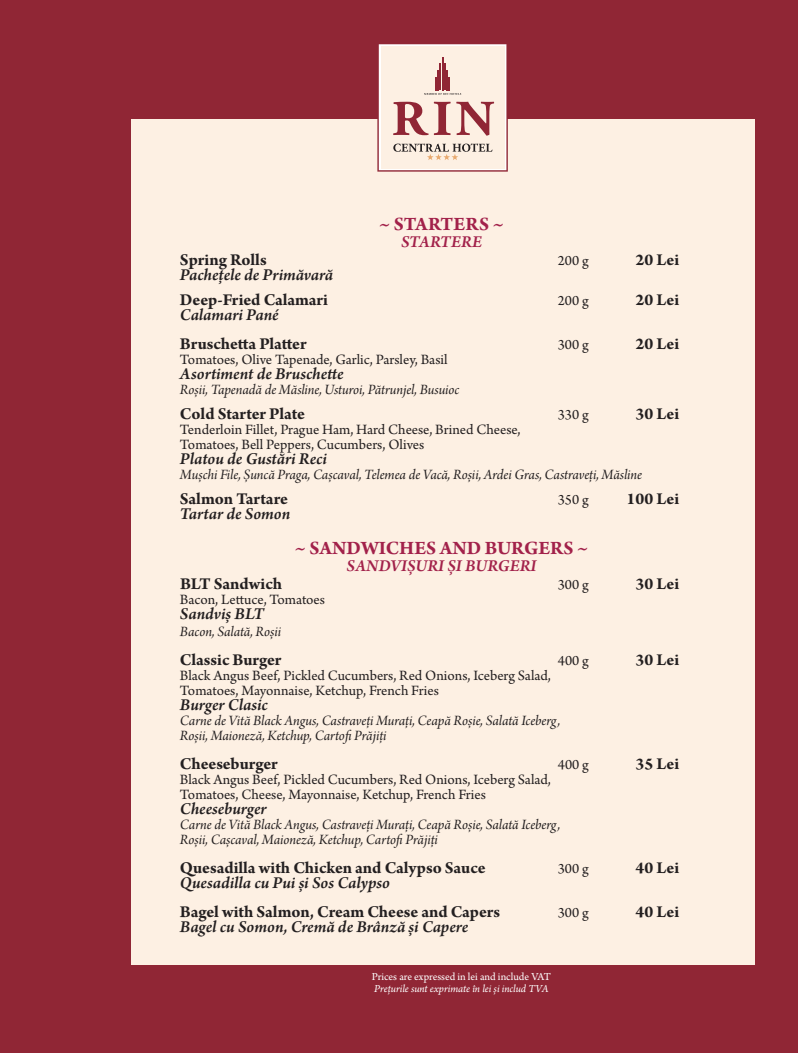
<style>
.page{position:relative;width:798px;height:1053px;background:#fff}
.page>*{position:absolute;margin:0;border:0;box-sizing:border-box;transform-origin:0 0}
.t1{font:700 20px "Arno Pro";color:#a2214a}
.t2{font:700 17.5px "Arno Pro";letter-spacing:-.005em;color:#231f20}
.t3{font:italic 600 17.5px "Arno Pro";letter-spacing:-.005em;color:#231f20}
.t4{font:italic 600 17.5px "Arno Pro";color:#a2214a}
.t5{font:15px/15px "Arno Pro";color:#231f20}
.t6{font:15px/15px "Arno Pro Italic Subhead";letter-spacing:-.005em;color:#231f20}
.t7{font:italic 11.25px "Arno Pro";letter-spacing:-.005em;color:#fff}
.t8{font:11.25px "Arno Pro";color:#fff}
</style>
<div class="page">
<div style="left:0;top:0;width:797px;height:1052px;background:#902635"></div>
<div style="left:131px;top:119px;width:623px;height:845px;background:#fdf0e3"></div>
<svg style="left:377px;top:44px;width:130px;height:128px"></svg>
<h1 class="t1" style="left:379px;top:212px;width:126px">~ STARTERS ~</h1>
<p class="t4" style="left:401px;top:232px;width:82px">STARTERE</p>
<p class="t2" style="left:180px;top:249px;width:88px">Spring Rolls</p>
<p class="t5" style="left:557px;top:253px;width:32px">200 g</p>
<p class="t2" style="left:635px;top:249px;width:45px">20 Lei</p>
<p class="t3" style="left:180px;top:264px;width:155px">Pachețele de Primăvară</p>
<p class="t2" style="left:180px;top:289px;width:149px">Deep-Fried Calamari</p>
<p class="t5" style="left:557px;top:293px;width:32px">200 g</p>
<p class="t2" style="left:635px;top:289px;width:45px">20 Lei</p>
<p class="t3" style="left:180px;top:304px;width:100px">Calamari Pané</p>
<p class="t2" style="left:180px;top:333px;width:128px">Bruschetta Platter</p>
<p class="t5" style="left:557px;top:337px;width:32px">300 g</p>
<p class="t2" style="left:635px;top:333px;width:45px">20 Lei</p>
<p class="t5" style="left:180px;top:352px;width:269px">Tomatoes, Olive Tapenade, Garlic, Parsley, Basil</p>
<p class="t3" style="left:180px;top:363px;width:165px">Asortiment de Bruschette</p>
<p class="t6" style="left:180px;top:382px;width:281px">Roșii, Tapenadă de Măsline, Usturoi, Pătrunjel, Busuioc</p>
<p class="t2" style="left:180px;top:403px;width:126px">Cold Starter Plate</p>
<p class="t5" style="left:557px;top:407px;width:32px">330 g</p>
<p class="t2" style="left:635px;top:403px;width:45px">30 Lei</p>
<p class="t5" style="left:180px;top:422px;width:342px">Tenderloin Fillet, Prague Ham, Hard Cheese, Brined Cheese,<br>Tomatoes, Bell Peppers, Cucumbers, Olives</p>
<p class="t3" style="left:180px;top:448px;width:148px">Platou de Gustări Reci</p>
<p class="t6" style="left:180px;top:467px;width:463px">Mușchi File, Șuncă Praga, Cașcaval, Telemea de Vacă, Roșii, Ardei Gras, Castraveți, Măsline</p>
<p class="t2" style="left:180px;top:488px;width:109px">Salmon Tartare</p>
<p class="t5" style="left:557px;top:492px;width:32px">350 g</p>
<p class="t2" style="left:626px;top:488px;width:54px">100 Lei</p>
<p class="t3" style="left:180px;top:503px;width:112px">Tartar de Somon</p>
<h1 class="t1" style="left:295px;top:536px;width:294px">~ SANDWICHES AND BURGERS ~</h1>
<p class="t4" style="left:346px;top:555px;width:191px">SANDVIȘURI ȘI BURGERI</p>
<p class="t2" style="left:180px;top:573px;width:104px">BLT Sandwich</p>
<p class="t5" style="left:557px;top:577px;width:32px">300 g</p>
<p class="t2" style="left:635px;top:573px;width:45px">30 Lei</p>
<p class="t5" style="left:180px;top:592px;width:146px">Bacon, Lettuce, Tomatoes</p>
<p class="t3" style="left:180px;top:603px;width:86px">Sandviș BLT</p>
<p class="t6" style="left:180px;top:625px;width:103px">Bacon, Salată, Roșii</p>
<p class="t2" style="left:180px;top:649px;width:103px">Classic Burger</p>
<p class="t5" style="left:557px;top:653px;width:32px">400 g</p>
<p class="t2" style="left:635px;top:649px;width:45px">30 Lei</p>
<p class="t5" style="left:180px;top:668px;width:372px">Black Angus Beef, Pickled Cucumbers, Red Onions, Iceberg Salad,<br>Tomatoes, Mayonnaise, Ketchup, French Fries</p>
<p class="t3" style="left:180px;top:694px;width:89px">Burger Clasic</p>
<p class="t6" style="left:180px;top:714px;width:382px">Carne de Vită Black Angus, Castraveți Murați, Ceapă Roșie, Salată Iceberg,<br>Roșii, Maioneză, Ketchup, Cartofi Prăjiți</p>
<p class="t2" style="left:180px;top:753px;width:99px">Cheeseburger</p>
<p class="t5" style="left:557px;top:757px;width:32px">400 g</p>
<p class="t2" style="left:635px;top:753px;width:45px">35 Lei</p>
<p class="t5" style="left:180px;top:772px;width:372px">Black Angus Beef, Pickled Cucumbers, Red Onions, Iceberg Salad,<br>Tomatoes, Cheese, Mayonnaise, Ketchup, French Fries</p>
<p class="t3" style="left:180px;top:798px;width:88px">Cheeseburger</p>
<p class="t6" style="left:180px;top:817px;width:382px">Carne de Vită Black Angus, Castraveți Murați, Ceapă Roșie, Salată Iceberg,<br>Roșii, Cașcaval, Maioneză, Ketchup, Cartofi Prăjiți</p>
<p class="t2" style="left:180px;top:857px;width:307px">Quesadilla with Chicken and Calypso Sauce</p>
<p class="t5" style="left:557px;top:861px;width:32px">300 g</p>
<p class="t2" style="left:635px;top:857px;width:45px">40 Lei</p>
<p class="t3" style="left:180px;top:872px;width:211px">Quesadilla cu Pui și Sos Calypso</p>
<p class="t2" style="left:180px;top:901px;width:321px">Bagel with Salmon, Cream Cheese and Capers</p>
<p class="t5" style="left:557px;top:905px;width:32px">300 g</p>
<p class="t2" style="left:635px;top:901px;width:45px">40 Lei</p>
<p class="t3" style="left:180px;top:915px;width:289px">Bagel cu Somon, Cremă de Brânză și Capere</p>
<p class="t8" style="left:371px;top:970px;width:181px">Prices are expressed in lei and include VAT</p>
<p class="t7" style="left:374px;top:981px;width:175px">Prețurile sunt exprimate în lei și includ TVA</p>
</div>
